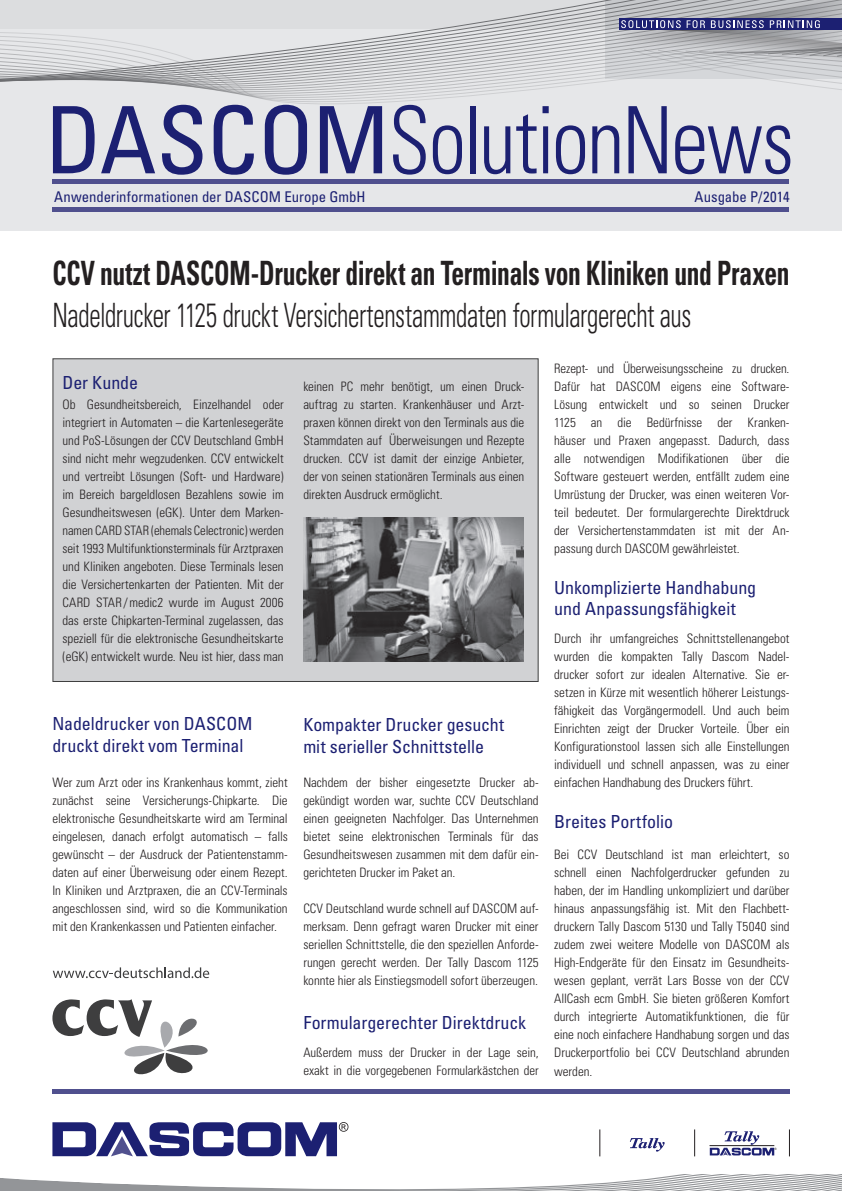
<style>
.page{position:relative;width:842px;height:1191px;background:#fff}
.page>*{position:absolute;margin:0;border:0;box-sizing:border-box;transform-origin:0 0}
.t1{font:300 condensed 93px "Univers";letter-spacing:-.02em;color:#1c2072;scale:.9 1}
.t2{font:300 condensed 33.5px "Univers";letter-spacing:-.015em;color:#231f20;scale:.76 1}
.t3{font:700 condensed 33.5px "Univers";letter-spacing:-.015em;color:#231f20;scale:.76 1}
.t4{font:condensed 18px/22px "Univers";letter-spacing:-.005em;color:#1c2072}
.t5{font:condensed 14.8px "Univers";color:#1c2072}
.t6{font:300 condensed 13px/18px "Univers";letter-spacing:-.005em;color:#231f20;text-align:justify}
.s1{font-weight:400}
</style>
<div class="page">
<hr style="left:52px;top:1089px;width:737px;height:4px;background:#50508e">
<svg style="left:0;top:1174px;width:842px;height:17px"></svg>
<div style="left:0;top:0;width:842px;height:230px;background:#e6e7e9"></div>
<svg style="left:480px;top:17px;width:141px;height:5px"></svg>
<svg style="left:449px;top:22px;width:171px;height:5px"></svg>
<svg style="left:423px;top:27px;width:198px;height:4px"></svg>
<svg style="left:0;top:32px;width:621px;height:72px"></svg>
<svg style="left:621px;top:0;width:221px;height:90px;background:#aeb0bb"></svg>
<svg style="left:52px;top:1122px;width:296px;height:34px"></svg>
<svg style="left:630px;top:1138px;width:35px;height:13px"></svg>
<svg style="left:600px;top:1129px;width:1px;height:27px"></svg>
<svg style="left:694px;top:1129px;width:1px;height:27px"></svg>
<svg style="left:789px;top:1129px;width:1px;height:27px"></svg>
<hr style="left:709px;top:1145px;width:65px;height:1px;background:#231f20">
<svg style="left:710px;top:1131px;width:67px;height:24px"></svg>
<hr style="left:52px;top:179px;width:736px;height:4px;background:#50508e">
<hr style="left:52px;top:207px;width:736px;height:4px;background:#50508e">
<div style="left:52px;top:358px;width:487px;height:324px;background:#d1d2d4;border:1px solid #3e3e3f"></div>
<img style="left:303px;top:517px;width:220px;height:144px">
<svg style="left:52px;top:999px;width:156px;height:76px"></svg>
<svg style="left:53px;top:967px;width:156px;height:11px"></svg>
<h1 class="t1" style="left:45px;top:85px;width:834px"><span class="s1">DASCOM</span>SolutionNews</h1>
<p class="t5" style="left:54px;top:187px;width:313px">Anwenderinformationen der DASCOM Europe GmbH</p>
<p class="t5" style="left:695px;top:187px;width:97px">Ausgabe P/2014</p>
<h2 class="t3" style="left:52px;top:252px;width:971px">CCV nutzt DASCOM-Drucker direkt an Terminals von Kliniken und Praxen</h2>
<h2 class="t2" style="left:52px;top:295px;width:842px">Nadeldrucker 1125 druckt Versichertenstammdaten formulargerecht aus</h2>
<h3 class="t4" style="left:63px;top:371px;width:77px">Der Kunde</h3>
<p class="t6" style="left:63px;top:395px;width:223px">Ob Gesundheitsbereich, Einzelhandel oder integriert in Automaten – die Kartenlesegeräte und PoS-Lösungen der CCV Deutschland GmbH sind nicht mehr wegzudenken. CCV entwickelt und vertreibt Lösungen (Soft- und Hardware) im Bereich bargeldlosen Bezahlens sowie im Gesundheitswesen (eGK). Unter dem Marken&shy;namen CARD STAR (ehemals Celectronic) werden seit 1993 Multifunktionsterminals für Arztpraxen und Kliniken angeboten. Diese Terminals lesen die Versichertenkarten der Patienten. Mit der CARD STAR /medic2 wurde im August 2006 das erste Chipkarten-Terminal zugelassen, das speziell für die elektronische Gesundheitskarte (eGK) entwickelt wurde. Neu ist hier, dass man</p>
<h3 class="t4" style="left:52px;top:712px;width:201px">Nadeldrucker von DASCOM druckt direkt vom Terminal</h3>
<p class="t6" style="left:52px;top:773px;width:237px">Wer zum Arzt oder ins Krankenhaus kommt, zieht zunächst seine Versicherungs-Chipkarte. Die elektronische Gesundheitskarte wird am Terminal eingelesen, danach erfolgt automatisch – falls gewünscht – der Ausdruck der Patientenstamm&shy;daten auf einer Überweisung oder einem Rezept.<br>In Kliniken und Arztpraxen, die an CCV-Terminals angeschlossen sind, wird so die Kommunikation mit den Krankenkassen und Patienten einfacher.</p>
<p class="t6" style="left:303px;top:378px;width:223px">keinen PC mehr benötigt, um einen Druck&shy;auftrag zu starten. Krankenhäuser und Arzt&shy;praxen können direkt von den Terminals aus die Stammdaten auf Überweisungen und Rezepte drucken. CCV ist damit der einzige Anbieter, der von seinen stationären Terminals aus einen direkten Ausdruck ermöglicht.</p>
<h3 class="t4" style="left:303px;top:713px;width:202px">Kompakter Drucker gesucht mit serieller Schnittstelle</h3>
<p class="t6" style="left:303px;top:773px;width:237px">Nachdem der bisher eingesetzte Drucker ab&shy;gekündigt worden war, suchte CCV Deutschland einen geeigneten Nachfolger. Das Unternehmen bietet seine elektronischen Terminals für das Gesundheitswesen zusammen mit dem dafür ein&shy;gerichteten Drucker im Paket an.</p>
<p class="t6" style="left:303px;top:899px;width:237px">CCV Deutschland wurde schnell auf DASCOM auf&shy;merksam. Denn gefragt waren Drucker mit einer seriellen Schnittstelle, die den speziellen Anforde&shy;rungen gerecht werden. Der Tally Dascom 1125 konnte hier als Einstiegsmodell sofort überzeugen.</p>
<h3 class="t4" style="left:303px;top:1011px;width:224px">Formulargerechter Direktdruck</h3>
<p class="t6" style="left:303px;top:1043px;width:237px">Außerdem muss der Drucker in der Lage sein, exakt in die vorgegebenen Formularkästchen der</p>
<p class="t6" style="left:554px;top:359px;width:237px">Rezept- und Überweisungsscheine zu drucken.<br>Dafür hat DASCOM eigens eine Software-Lösung entwickelt und so seinen Drucker 1125 an die Bedürfnisse der Kranken&shy;häuser und Praxen angepasst. Dadurch, dass alle notwendigen Modifikationen über die Software gesteuert werden, entfällt zudem eine Umrüstung der Drucker, was einen weiteren Vor&shy;teil bedeutet. Der formulargerechte Direktdruck der Versichertenstammdaten ist mit der An&shy;passung durch DASCOM gewährleistet.</p>
<h3 class="t4" style="left:554px;top:577px;width:204px;line-height:21px">Unkomplizierte Handhabung und Anpassungsfähigkeit</h3>
<p class="t6" style="left:554px;top:629px;width:237px">Durch ihr umfangreiches Schnittstellenangebot wurden die kompakten Tally Dascom Nadel&shy;drucker sofort zur idealen Alternative. Sie er&shy;setzen in Kürze mit wesentlich höherer Leistungs&shy;fähigkeit das Vorgängermodell. Und auch beim Einrichten zeigt der Drucker Vorteile. Über ein Konfigurationstool lassen sich alle Einstellungen individuell und schnell anpassen, was zu einer einfachen Handhabung des Druckers führt.</p>
<h3 class="t4" style="left:554px;top:810px;width:120px">Breites Portfolio</h3>
<p class="t6" style="left:554px;top:845px;width:237px">Bei CCV Deutschland ist man erleichtert, so schnell einen Nachfolgerdrucker gefunden zu haben, der im Handling unkompliziert und darüber hinaus anpassungsfähig ist. Mit den Flachbett&shy;druckern Tally Dascom 5130 und Tally T5040 sind zudem zwei weitere Modelle von DASCOM als High-Endgeräte für den Einsatz im Gesundheits&shy;wesen geplant, verrät Lars Bosse von der CCV AllCash ecm GmbH. Sie bieten größeren Komfort durch integrierte Automatikfunktionen, die für eine noch einfachere Handhabung sorgen und das Druckerportfolio bei CCV Deutschland abrunden werden.</p>
</div>
